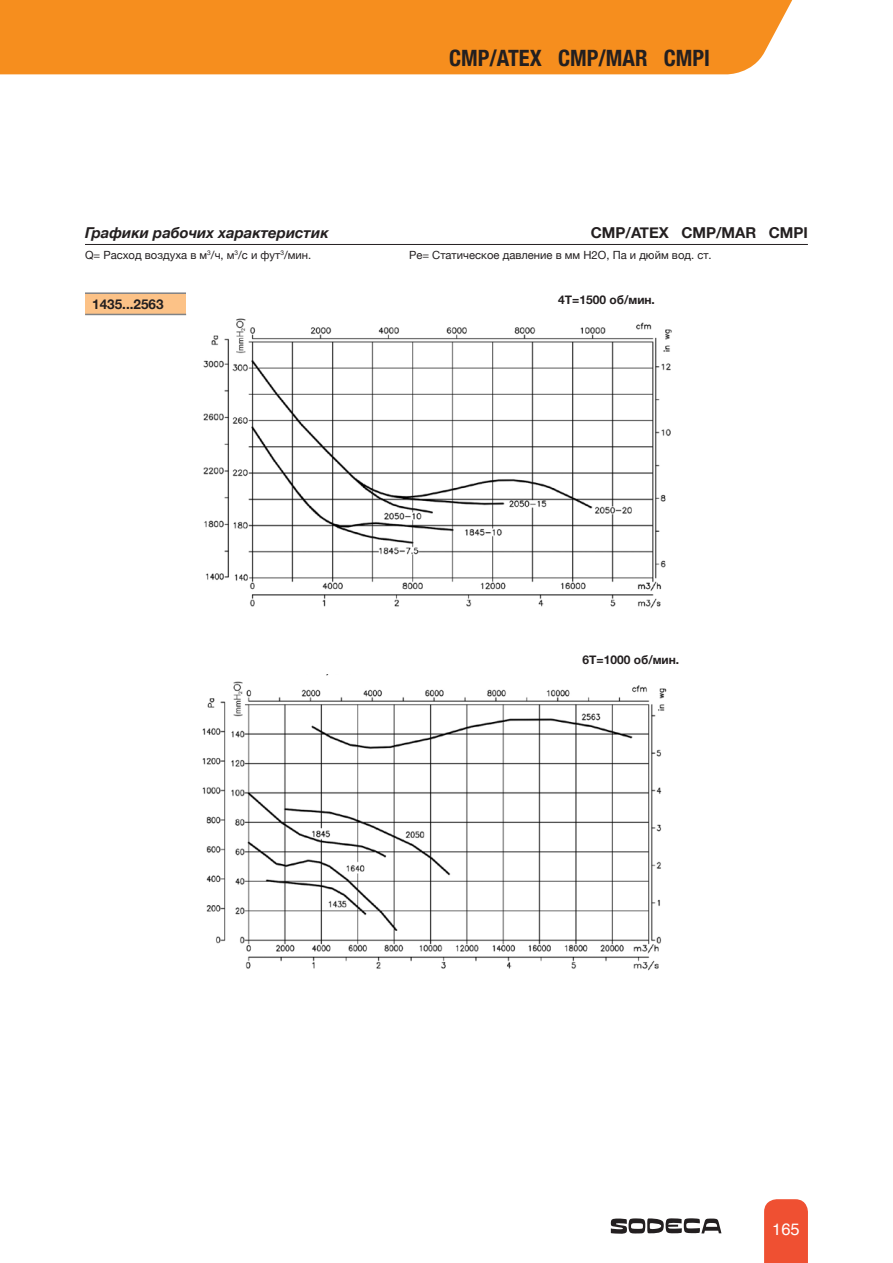
<style>
.page{position:relative;width:893px;height:1263px;background:#fff}
.page>*{position:absolute;margin:0;border:0;box-sizing:border-box;transform-origin:0 0}
.t1{font:700 condensed 22.5px "Helvetica Neue";color:#231f20}
.t2{font:16.5px "Helvetica";color:#fff}
.SUBTITOL{font:italic 700 15px "Helvetica Neue";color:#231f20}
.TAULA_TITOL{font:700 15px "Helvetica Neue";color:#231f20}
.TAULA_TITOL-2{font:700 13.5px "Helvetica Neue";color:#231f20}
.TAULA_TITOL-3{font:700 12px "Helvetica Neue";color:#231f20}
.TEXT_SUBTITOL8PT{font:11.25px "Helvetica Neue";color:#231f20}
</style>
<div class="page">
<svg style="left:611px;top:1218px;width:110px;height:16px"></svg>
<div style="left:764px;top:1199px;width:44px;height:64px;background:#ef5032"></div>
<div style="left:0;top:0;width:793px;height:74px;background:#f68e1e"></div>
<hr style="left:85px;top:244px;width:723px;height:1px;background:#231f20">
<div style="left:85px;top:293px;width:101px;height:21px;background:#fcc287"></div>
<hr style="left:85px;top:292px;width:101px;height:2px;background:#808285">
<hr style="left:85px;top:314px;width:101px;height:1px;background:#808285">
<img style="left:203px;top:318px;width:469px;height:290px">
<img style="left:202px;top:675px;width:465px;height:296px">
<p class="t1" style="left:449px;top:40px;width:263px">CMP/ATEX CMP/MAR CMPI</p>
<p class="SUBTITOL" style="left:85px;top:221px;width:245px">Графики рабочих характеристик</p>
<p class="TEXT_SUBTITOL8PT" style="left:85px;top:247px;width:228px">Q= Расход воздуха в м<sup>3</sup>/ч, м<sup>3</sup>/с и фут<sup>3</sup>/мин.</p>
<p class="TEXT_SUBTITOL8PT" style="left:409px;top:247px;width:304px">Pe= Статическое давление в мм H2O, Па и дюйм вод. ст.</p>
<p class="TAULA_TITOL-3" style="left:558px;top:290px;width:98px">4T=1500 об/мин.</p>
<p class="TAULA_TITOL" style="left:591px;top:221px;width:219px">CMP/ATEX CMP/MAR CMPI</p>
<p class="TAULA_TITOL-2" style="left:92px;top:293px;width:73px">1435...2563</p>
<p class="TAULA_TITOL-3" style="left:582px;top:650px;width:98px">6T=1000 об/мин.</p>
<h2 class="t2" style="left:772px;top:1216px;width:29px">165</h2>
</div>
